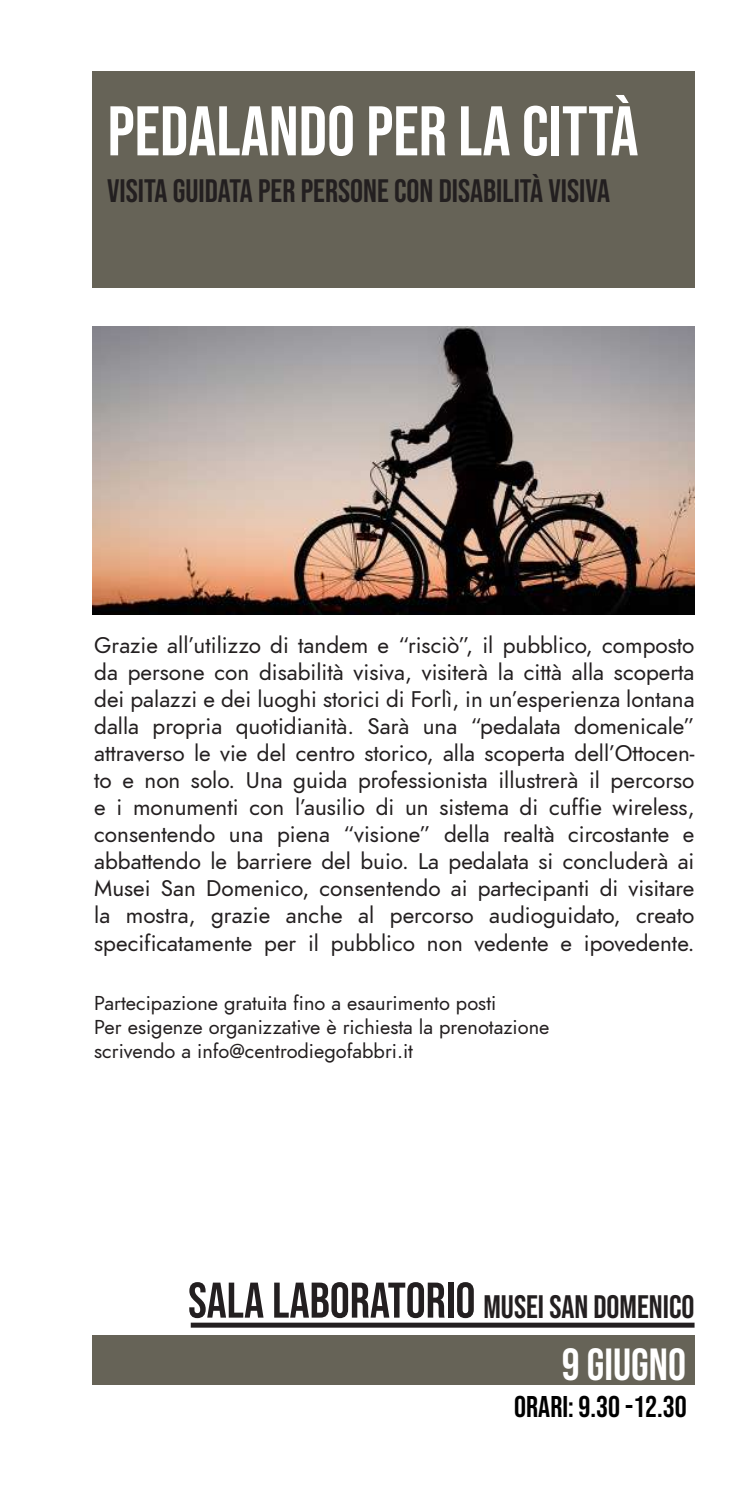
<style>
.page{position:relative;width:730px;height:1489px;background:#fff}
.page>*{position:absolute;margin:0;border:0;box-sizing:border-box;transform-origin:0 0}
.t1{font:70px "Bebas Neue";color:#fff}
.t2{font:45px "Bebas Neue";color:#fff}
.t3{font:32.5px "Bebas Neue";color:#231f20}
.t4{font:30px "Bebas Neue";color:#000}
.t5{font:italic 22.5px/27px "Renner";color:#231f20;text-align:justify}
.t6{font:italic 20px/24px "Renner";color:#231f20}
.s1{font-size:50px}
</style>
<div class="page">
<img style="left:92px;top:326px;width:602px;height:289px">
<div style="left:92px;top:1334px;width:602px;height:50px;background:#666357"></div>
<div style="left:92px;top:71px;width:602px;height:216px;background:#666357"></div>
<div style="left:191px;top:1322px;width:503px;height:5px;border:2px solid #231f20"></div>
<h1 class="t1" style="left:108px;top:91px;width:532px">PEDALANDO PER LA CITTÀ</h1>
<h3 class="t3" style="left:107px;top:172px;width:504px">VISITA GUIDATA PER PERSONE CON DISABILITÀ VISIVA</h3>
<p class="t5" style="left:94px;top:632px;width:602px">Grazie all’utilizzo di tandem e “risciò”, il pubblico, composto da persone con disabilità visiva, visiterà la città alla scoperta dei palazzi e dei luoghi storici di Forlì, in un’esperienza lontana dalla propria quotidianità. Sarà una “pedalata domenicale” attraverso le vie del centro storico, alla scoperta dell’Ottocen&shy;to e non solo. Una guida professionista illustrerà il percorso e i monumenti con l’ausilio di un sistema di cuffie wireless, consentendo una piena “visione” della realtà circostante e abbattendo le barriere del buio. La pedalata si concluderà ai Musei San Domenico, consentendo ai partecipanti di visitare la mostra, grazie anche al percorso audioguidato, creato specificatamente per il pubblico non vedente e ipovedente.</p>
<p class="t6" style="left:94px;top:990px;width:457px">Partecipazione gratuita fino a esaurimento posti<br>Per esigenze organizzative è richiesta la prenotazione scrivendo a info@centrodiegofabbri.it</p>
<h3 class="t3" style="left:188px;top:1287px;width:508px"><span class="s1">SALA LABORATORIO</span> MUSEI SAN DOMENICO</h3>
<h2 class="t2" style="left:562px;top:1338px;width:126px">9 GIUGNO</h2>
<h3 class="t4" style="left:514px;top:1388px;width:174px">ORARI: 9.30 -12.30</h3>
</div>
